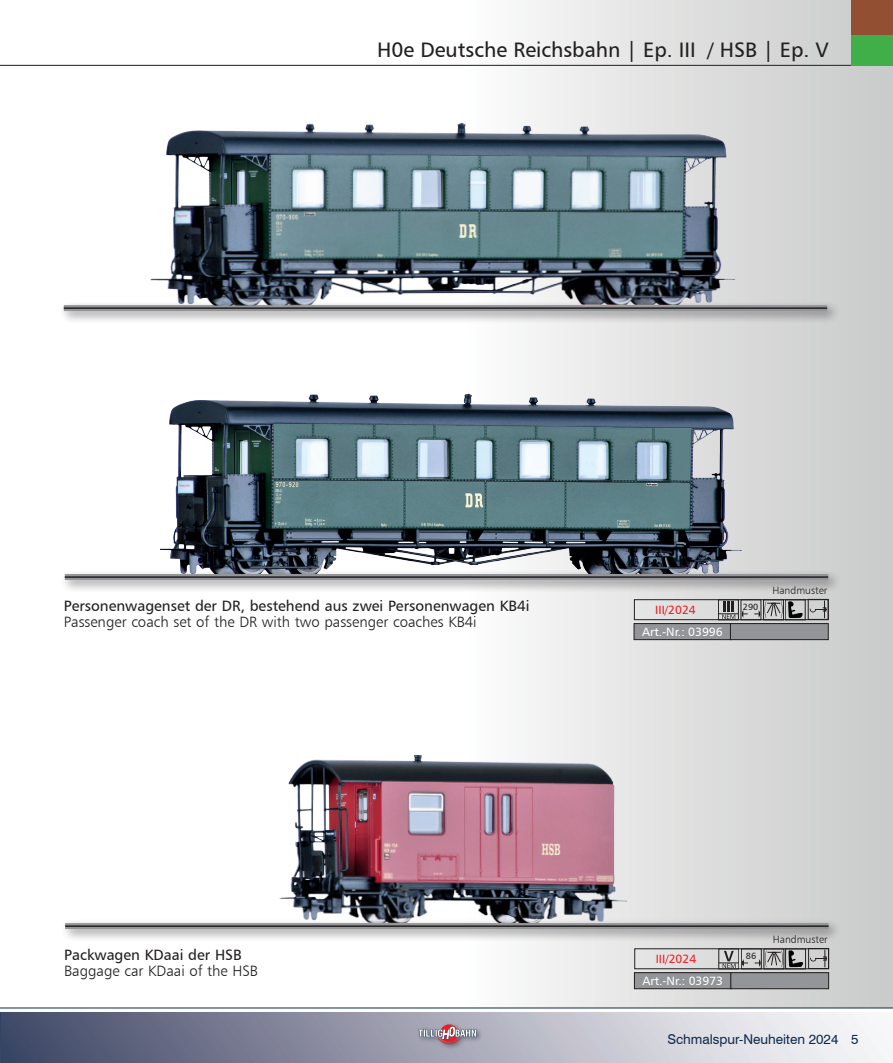
<style>
.page{position:relative;width:893px;height:1063px;background:#fff}
.page>*{position:absolute;margin:0;border:0;box-sizing:border-box;transform-origin:0 0}
.t1{font:21px "Humanist 777 BT Roman B";color:#231f20}
.t2{font:15px "Humanist 777 BT Roman B";color:#231f20}
.t3{font:15px "Humanist 777 BT Light B";color:#231f20}
.t4{font:13.5px "Swiss 721 BT";color:#0e2b4e}
.t5{font:12px "Humanist 777 BT Roman B";color:#fff}
.t6{font:12px "Humanist 777 BT Roman B";color:#ee1d23}
.t7{font:10.5px "Humanist 777 BT Light B";color:#231f20}
.t8{font:9px "Humanist 777 BT Roman B";color:#231f20}
</style>
<div class="page">
<div style="left:1px;top:0;width:892px;height:1007px;background:linear-gradient(to right,#fff,#d5d5d5)"></div>
<div style="left:0;top:1012px;width:893px;height:51px;background:linear-gradient(to right,#434968,#fff)"></div>
<hr style="left:0;top:1012px;width:1px;height:51px;background:#354463">
<hr style="left:0;top:1007px;width:893px;height:1px;background:#0e2b4e">
<div style="left:416px;top:1022px;width:67px;height:29px;background:#231f20;opacity:.5"></div>
<svg style="left:418px;top:1024px;width:58px;height:20px"></svg>
<hr style="left:0;top:65px;width:893px;height:1px;background:#231f20">
<img style="left:161px;top:371px;width:583px;height:234px">
<img style="left:271px;top:741px;width:372px;height:177px">
<div style="left:851px;top:0;width:42px;height:66px;background:#40ae49"></div>
<div style="left:634px;top:600px;width:194px;height:20px;border:1px solid #231f20"></div>
<div style="left:634px;top:624px;width:97px;height:16px;background:#939598"></div>
<div style="left:634px;top:623px;width:97px;height:17px;border:1px solid #231f20"></div>
<div style="left:730px;top:624px;width:98px;height:16px;background:#939598"></div>
<div style="left:730px;top:623px;width:98px;height:17px;border:1px solid #231f20"></div>
<div style="left:718px;top:600px;width:21px;height:20px;border:1px solid #231f20"></div>
<div style="left:741px;top:600px;width:20px;height:20px;border:1px solid #231f20"></div>
<svg style="left:718px;top:602px;width:30px;height:17px"></svg>
<div style="left:808px;top:599px;width:20px;height:21px;border:1px solid #231f20"></div>
<svg style="left:810px;top:601px;width:17px;height:17px"></svg>
<div style="left:785px;top:600px;width:20px;height:20px;border:1px solid #231f20"></div>
<div style="left:763px;top:600px;width:21px;height:20px;border:1px solid #231f20"></div>
<svg style="left:754px;top:600px;width:50px;height:18px"></svg>
<div style="left:60px;top:569px;width:781px;height:25px;background:#231f20;opacity:.5"></div>
<div style="left:65px;top:574px;width:763px;height:6px;background:#939598"></div>
<hr style="left:65px;top:576px;width:763px;height:2px;background:#231f20">
<div style="left:634px;top:949px;width:195px;height:20px;border:1px solid #231f20"></div>
<div style="left:634px;top:973px;width:97px;height:16px;background:#939598"></div>
<div style="left:634px;top:972px;width:97px;height:17px;border:1px solid #231f20"></div>
<div style="left:731px;top:973px;width:98px;height:16px;background:#939598"></div>
<div style="left:731px;top:972px;width:98px;height:17px;border:1px solid #231f20"></div>
<div style="left:719px;top:949px;width:20px;height:20px;border:1px solid #231f20"></div>
<div style="left:741px;top:949px;width:20px;height:20px;border:1px solid #231f20"></div>
<svg style="left:719px;top:951px;width:29px;height:17px"></svg>
<div style="left:808px;top:948px;width:21px;height:21px;border:1px solid #231f20"></div>
<svg style="left:810px;top:950px;width:17px;height:17px"></svg>
<div style="left:785px;top:949px;width:21px;height:20px;border:1px solid #231f20"></div>
<div style="left:764px;top:949px;width:20px;height:20px;border:1px solid #231f20"></div>
<svg style="left:755px;top:949px;width:49px;height:18px"></svg>
<div style="left:60px;top:918px;width:782px;height:25px;background:#231f20;opacity:.5"></div>
<div style="left:65px;top:923px;width:764px;height:6px;background:#939598"></div>
<hr style="left:65px;top:925px;width:764px;height:2px;background:#231f20">
<div style="left:59px;top:300px;width:781px;height:25px;background:#231f20;opacity:.5"></div>
<div style="left:64px;top:305px;width:763px;height:6px;background:#939598"></div>
<hr style="left:64px;top:307px;width:763px;height:2px;background:#231f20">
<div style="left:851px;top:0;width:42px;height:34px;background:#924f32"></div>
<img style="left:96px;top:44px;width:683px;height:310px">
<h1 class="t1" style="left:377px;top:37px;width:453px">H0e Deutsche Reichsbahn | Ep. III / HSB | Ep. V</h1>
<p class="t2" style="left:64px;top:596px;width:467px">Personenwagenset der DR, bestehend aus zwei Personenwagen KB4i</p>
<p class="t3" style="left:64px;top:613px;width:414px">Passenger coach set of the DR with two passenger coaches KB4i</p>
<p class="t6" style="left:655px;top:603px;width:42px">III/2024</p>
<p class="t8" style="left:743px;top:601px;width:17px">290</p>
<p class="t5" style="left:642px;top:624px;width:82px">Art.-Nr.: 03996</p>
<p class="t7" style="left:772px;top:584px;width:56px">Handmuster</p>
<p class="t2" style="left:64px;top:945px;width:179px">Packwagen KDaai der HSB</p>
<p class="t3" style="left:64px;top:962px;width:195px">Baggage car KDaai of the HSB</p>
<p class="t6" style="left:656px;top:952px;width:42px">III/2024</p>
<p class="t8" style="left:746px;top:951px;width:12px">86</p>
<p class="t5" style="left:642px;top:973px;width:82px">Art.-Nr.: 03973</p>
<p class="t7" style="left:773px;top:933px;width:56px">Handmuster</p>
<p class="t4" style="left:667px;top:1030px;width:193px">Schmalspur-Neuheiten 2024 5</p>
</div>
